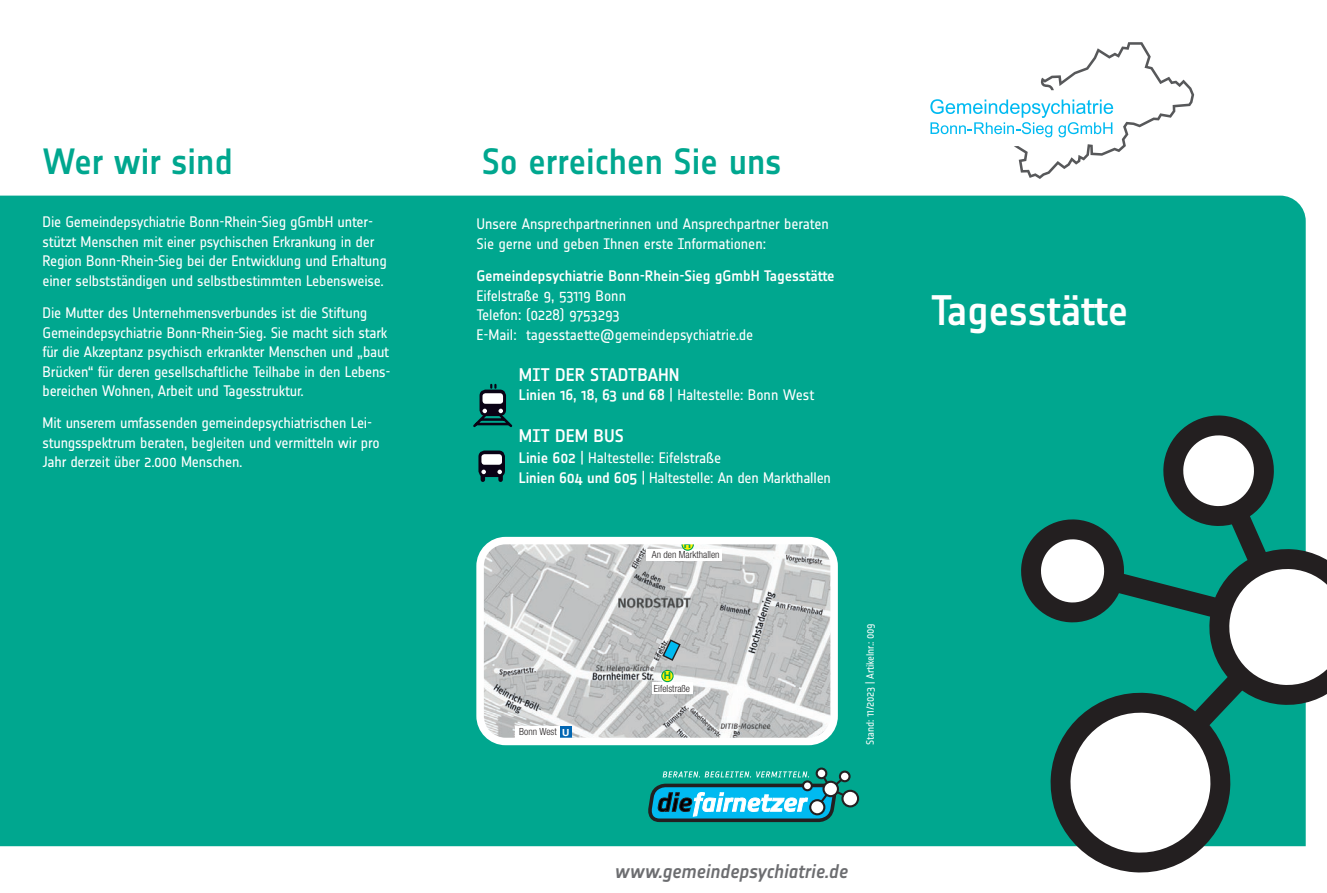
<style>
.page{position:relative;width:1327px;height:893px;background:#fff}
.page>*{position:absolute;margin:0;border:0;box-sizing:border-box;transform-origin:0 0}
.t1{font:500 42px "Notes";letter-spacing:-.01em;color:#fff}
.t2{font:500 36px "Notes";letter-spacing:-.005em;color:#00a78f}
.t3{font:italic 500 19.5px "Notes";letter-spacing:-.005em;color:#6c6d70}
.t4{font:500 18px "Notes";color:#fff}
.t5{font:15px/19.5px "Notes";letter-spacing:-.015em;color:#fff}
.t6{font:500 15px "Notes";letter-spacing:-.005em;color:#fff}
.t7{font:10.5px "Notes";letter-spacing:-.02em;color:#fff}
.t8{font:300 condensed 9.9px "Helvetica Neue LT Pro";color:#231f20}
.t9{font:700 9.9px "Helvetica Neue";color:#00a54f}
.s1{font-weight:500}
.s2{font-family:"Helvetica Neue";font-weight:700;font-stretch:normal;color:#fff}
</style>
<div class="page">
<div style="left:0;top:196px;width:1305px;height:650px;background:#00a78f"></div>
<svg style="left:842px;top:791px;width:16px;height:16px"></svg>
<div style="left:841px;top:789px;width:18px;height:19px;border:2px solid #231f20;border-radius:50%"></div>
<div style="left:839px;top:770px;width:11px;height:12px;border:2px solid #231f20;border-radius:50%"></div>
<div style="left:815px;top:767px;width:12px;height:12px;border:2px solid #231f20;border-radius:50%"></div>
<svg style="left:648px;top:771px;width:205px;height:51px;background:#35a0ad"></svg>
<div style="left:479px;top:390px;width:27px;height:26px;background:#0a0215;border-radius:6px"></div>
<div style="left:482px;top:393px;width:21px;height:11px;background:#fff;border-radius:3px"></div>
<svg style="left:473px;top:409px;width:39px;height:18px"></svg>
<svg style="left:490px;top:385px;width:6px;height:3px"></svg>
<div style="left:478px;top:451px;width:27px;height:26px;background:#0a0215;border-radius:6px"></div>
<div style="left:481px;top:454px;width:21px;height:11px;background:#fff;border-radius:3px"></div>
<div style="left:480px;top:472px;width:5px;height:8px;background:#0a0215"></div>
<div style="left:498px;top:472px;width:5px;height:8px;background:#0a0215"></div>
<svg style="left:481px;top:470px;width:5px;height:4px"></svg>
<svg style="left:497px;top:470px;width:5px;height:4px"></svg>
<svg style="left:930px;top:42px;width:264px;height:137px"></svg>
<svg style="left:1021px;top:415px;width:306px;height:457px"></svg>
<img style="left:480px;top:541px;width:354px;height:200px">
<svg style="left:662px;top:639px;width:19px;height:22px"></svg>
<div style="left:647px;top:549px;width:75px;height:11px;background:#fff"></div>
<svg style="left:681px;top:546px;width:13px;height:5px"></svg>
<div style="left:515px;top:726px;width:57px;height:12px;background:#fff"></div>
<div style="left:560px;top:726px;width:12px;height:12px;background:#0166b3"></div>
<div style="left:652px;top:682px;width:41px;height:12px;background:#fff"></div>
<svg style="left:661px;top:670px;width:12px;height:12px"></svg>
<div style="left:476px;top:537px;width:362px;height:208px;border:8px solid #fff;border-radius:26px"></div>
<h2 class="t2" style="left:43px;top:142px;width:192px">Wer wir sind</h2>
<p class="t5" style="left:43px;top:212px;width:346px">Die Gemeindepsychiatrie Bonn-Rhein-Sieg gGmbH unter&shy;stützt Menschen mit einer psychischen Erkrankung in der Region Bonn-Rhein-Sieg bei der Entwicklung und Erhaltung einer selbstständigen und selbstbestimmten Lebensweise.</p>
<p class="t5" style="left:43px;top:303px;width:349px">Die Mutter des Unternehmensverbundes ist die Stiftung Gemeindepsychiatrie Bonn-Rhein-Sieg. Sie macht sich stark für die Akzeptanz psychisch erkrankter Menschen und „baut Brücken“ für deren gesellschaftliche Teilhabe in den Lebens&shy;bereichen Wohnen, Arbeit und Tagesstruktur.</p>
<p class="t5" style="left:43px;top:413px;width:339px">Mit unserem umfassenden gemeindepsychiatrischen Lei&shy;stungsspektrum beraten, begleiten und vermitteln wir pro<br>Jahr derzeit über 2.000 Menschen.</p>
<h2 class="t2" style="left:482px;top:142px;width:301px">So erreichen Sie uns</h2>
<p class="t5" style="left:476px;top:214px;width:354px">Unsere Ansprechpartnerinnen und Ansprechpartner beraten<br>Sie gerne und geben Ihnen erste Informationen:</p>
<p class="t6" style="left:476px;top:267px;width:360px">Gemeindepsychiatrie Bonn-Rhein-Sieg gGmbH Tagesstätte</p>
<p class="t5" style="left:476px;top:285px;width:279px">Eifelstraße 9, 53119 Bonn<br>Telefon: (0228) 9753293<br>E-Mail: tagesstaette@gemeindepsychiatrie.de</p>
<p class="t4" style="left:519px;top:364px;width:162px">MIT DER STADTBAHN</p>
<p class="t5" style="left:519px;top:385px;width:297px"><span class="s1">Linien 16, 18, 63 und 68</span> | Haltestelle: Bonn West</p>
<p class="t4" style="left:519px;top:425px;width:107px">MIT DEM BUS</p>
<p class="t5" style="left:519px;top:448px;width:314px"><span class="s1">Linie 602</span> | Haltestelle: Eifelstraße<br><span class="s1">Linien 604 und 605</span> | Haltestelle: An den Markthallen</p>
<p class="t9" style="left:684px;top:537px;width:9px">H</p>
<p class="t8" style="left:652px;top:549px;width:69px">An den Markthallen</p>
<p class="t9" style="left:664px;top:668px;width:9px">H</p>
<p class="t8" style="left:519px;top:726px;width:52px">Bonn West <span class="s2">U</span></p>
<p class="t8" style="left:654px;top:683px;width:38px">Eifelstraße</p>
<p class="t7" style="left:864px;top:745px;width:123px;rotate:-90deg">Stand: 11/2023 | Artikelnr.: 009</p>
<h3 class="t3" style="left:614px;top:860px;width:235px">www.gemeindepsychiatrie.de</h3>
<h1 class="t1" style="left:930px;top:287px;width:200px">Tagesstätte</h1>
</div>
